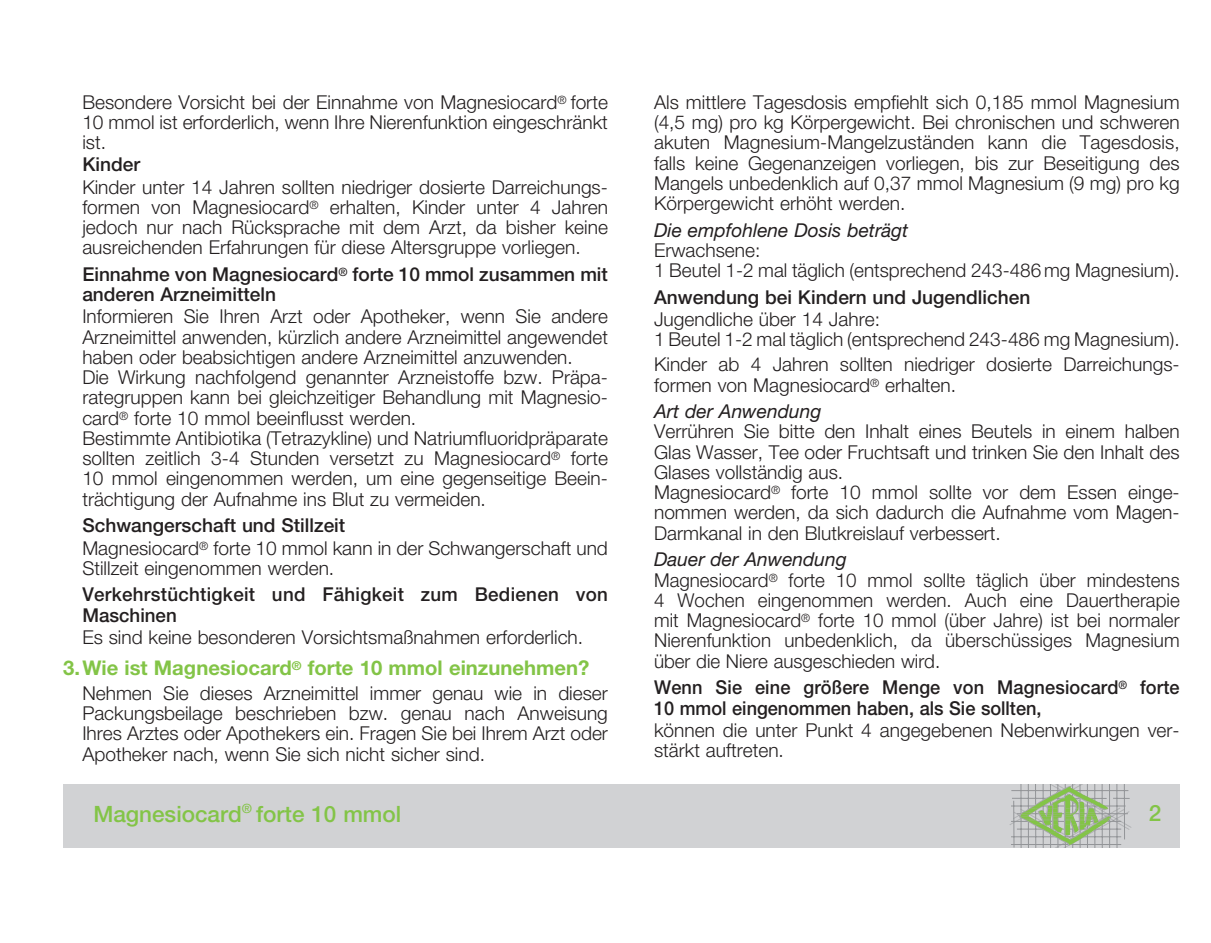
<style>
.page{position:relative;width:1211px;height:943px;background:#fff}
.page>*{position:absolute;margin:0;border:0;box-sizing:border-box;transform-origin:0 0}
.t1{font:500 22.5px "Helvetica Neue LT Pro";color:#83c447}
.t2{font:700 20.25px "Helvetica Neue LT Pro";color:#83c447}
.t3{font:300 19.12px/20.2px "Helvetica Neue LT Pro";color:#231f20}
.t4{font:500 19.12px/20.2px "Helvetica Neue LT Pro";color:#231f20}
.t5{font:500 19.12px/20.2px "Helvetica Neue LT Pro";color:#231f20;scale:.95 1}
.t6{font:italic 19.12px "Helvetica Neue LT Pro";color:#231f20}
.s1{font-weight:500}
.s2{font-weight:400;font-style:italic}
</style>
<div class="page">
<div style="left:63px;top:784px;width:1116px;height:64px;background:#d1d2d4"></div>
<hr style="left:1017px;top:906px;width:104px;height:1px;background:#939598">
<hr style="left:1017px;top:898px;width:104px;height:1px;background:#939598">
<hr style="left:1017px;top:890px;width:104px;height:1px;background:#939598">
<hr style="left:1017px;top:874px;width:104px;height:1px;background:#939598">
<hr style="left:1015px;top:852px;width:106px;height:1px;background:#939598">
<hr style="left:1017px;top:859px;width:104px;height:1px;background:#939598">
<hr style="left:1011px;top:867px;width:110px;height:1px;background:#939598">
<hr style="left:1017px;top:882px;width:104px;height:1px;background:#939598">
<svg style="left:1009px;top:784px;width:122px;height:64px"></svg>
<p class="t3" style="left:82px;top:91px;width:527px;text-align:justify">Besondere Vorsicht bei der Einnahme von Magnesiocard<sup>®</sup> forte 10 mmol ist erforderlich, wenn Ihre Nierenfunktion eingeschränkt ist.</p>
<p class="t4" style="left:82px;top:154px;width:59px">Kinder</p>
<p class="t3" style="left:82px;top:176px;width:527px">Kinder unter 14 Jahren sollten niedriger dosierte Darreichungs&shy;formen von Magnesiocard<sup>®</sup> erhalten, Kinder unter 4 Jahren jedoch nur nach Rücksprache mit dem Arzt, da bisher keine ausreichenden Erfahrungen für diese Altersgruppe vorliegen.</p>
<p class="t4" style="left:82px;top:264px;width:527px">Einnahme von Magnesiocard<sup>®</sup> forte 10 mmol zusammen mit anderen Arzneimitteln</p>
<p class="t3" style="left:82px;top:306px;width:527px">Informieren Sie Ihren Arzt oder Apotheker, wenn Sie andere Arzneimittel anwenden, kürzlich andere Arzneimittel angewendet haben oder beabsichtigen andere Arzneimittel anzuwenden.<br>Die Wirkung nachfolgend genannter Arzneistoffe bzw. Präpa&shy;rategruppen kann bei gleichzeitiger Behandlung mit Magnesio&shy;card<sup>®</sup> forte 10 mmol beeinflusst werden.<br>Bestimmte Antibiotika (Tetrazykline) und Natriumfluoridpräparate sollten zeitlich 3-4 Stunden versetzt zu Magnesiocard<sup>®</sup> forte 10 mmol eingenommen werden, um eine gegenseitige Beein&shy;trächtigung der Aufnahme ins Blut zu vermeiden.</p>
<p class="t3" style="left:82px;top:514px;width:527px;line-height:22.3px"><span class="s1">Schwangerschaft und Stillzeit<br></span>Magnesiocard<sup>®</sup> forte 10 mmol kann in der Schwangerschaft und</p>
<p class="t3" style="left:82px;top:557px;width:253px">Stillzeit eingenommen werden.</p>
<p class="t4" style="left:82px;top:584px;width:527px">Verkehrstüchtigkeit und Fähigkeit zum Bedienen von<br>Maschinen</p>
<p class="t3" style="left:82px;top:626px;width:502px">Es sind keine besonderen Vorsichtsmaßnahmen erforderlich.</p>
<p class="t2" style="left:63px;top:655px;width:527px">3.Wie ist Magnesiocard<sup>®</sup> forte 10 mmol einzunehmen?</p>
<p class="t3" style="left:82px;top:682px;width:527px;text-align:justify">Nehmen Sie dieses Arzneimittel immer genau wie in dieser Packungsbeilage beschrieben bzw. genau nach Anweisung Ihres Arztes oder Apothekers ein. Fragen Sie bei Ihrem Arzt oder Apotheker nach, wenn Sie sich nicht sicher sind.</p>
<p class="t3" style="left:654px;top:91px;width:527px;text-align:justify">Als mittlere Tagesdosis empfiehlt sich 0,185 mmol Magnesium (4,5 mg) pro kg Körpergewicht. Bei chronischen und schweren akuten Magnesium-Mangelzuständen kann die Tagesdosis, falls keine Gegenanzeigen vorliegen, bis zur Beseitigung des Mangels unbedenklich auf 0,37 mmol Magnesium (9 mg) pro kg Körpergewicht erhöht werden.</p>
<p class="t6" style="left:654px;top:218px;width:256px">Die empfohlene Dosis beträgt</p>
<p class="t3" style="left:654px;top:240px;width:527px">Erwachsene:<br>1 Beutel 1-2 mal täglich (entsprechend 243-486 mg Magnesium).</p>
<p class="t4" style="left:654px;top:287px;width:378px">Anwendung bei Kindern und Jugendlichen</p>
<p class="t3" style="left:654px;top:309px;width:527px">Jugendliche über 14 Jahre:<br>1 Beutel 1-2 mal täglich (entsprechend 243-486 mg Magnesium).</p>
<p class="t3" style="left:654px;top:354px;width:525px">Kinder ab 4 Jahren sollten niedriger dosierte Darreichungs&shy;formen von Magnesiocard<sup>®</sup> erhalten.</p>
<p class="t6" style="left:654px;top:399px;width:169px">Art der Anwendung</p>
<p class="t3" style="left:654px;top:421px;width:527px">Verrühren Sie bitte den Inhalt eines Beutels in einem halben Glas Wasser, Tee oder Fruchtsaft und trinken Sie den Inhalt des Glases vollständig aus.<br>Magnesiocard<sup>®</sup> forte 10 mmol sollte vor dem Essen einge&shy;nommen werden, da sich dadurch die Aufnahme vom Magen-Darmkanal in den Blutkreislauf verbessert.</p>
<p class="t3" style="left:654px;top:549px;width:527px"><span class="s2">Dauer der Anwendung<br></span>Magnesiocard<sup>®</sup> forte 10 mmol sollte täglich über mindestens 4 Wochen eingenommen werden. Auch eine Dauertherapie mit Magnesiocard<sup>®</sup> forte 10 mmol (über Jahre) ist bei normaler Nierenfunktion unbedenklich, da überschüssiges Magnesium über die Niere ausgeschieden wird.</p>
<p class="t5" style="left:654px;top:677px;width:555px">Wenn Sie eine größere Menge von Magnesiocard<sup>®</sup> forte<br>10 mmol eingenommen haben, als Sie sollten,</p>
<p class="t3" style="left:654px;top:719px;width:527px">können die unter Punkt 4 angegebenen Nebenwirkungen ver&shy;stärkt auftreten.</p>
<p class="t1" style="left:93px;top:800px;width:309px">Magnesiocard<sup>®</sup> forte 10 mmol</p>
<p class="t1" style="left:1148px;top:799px;width:14px">2</p>
</div>
